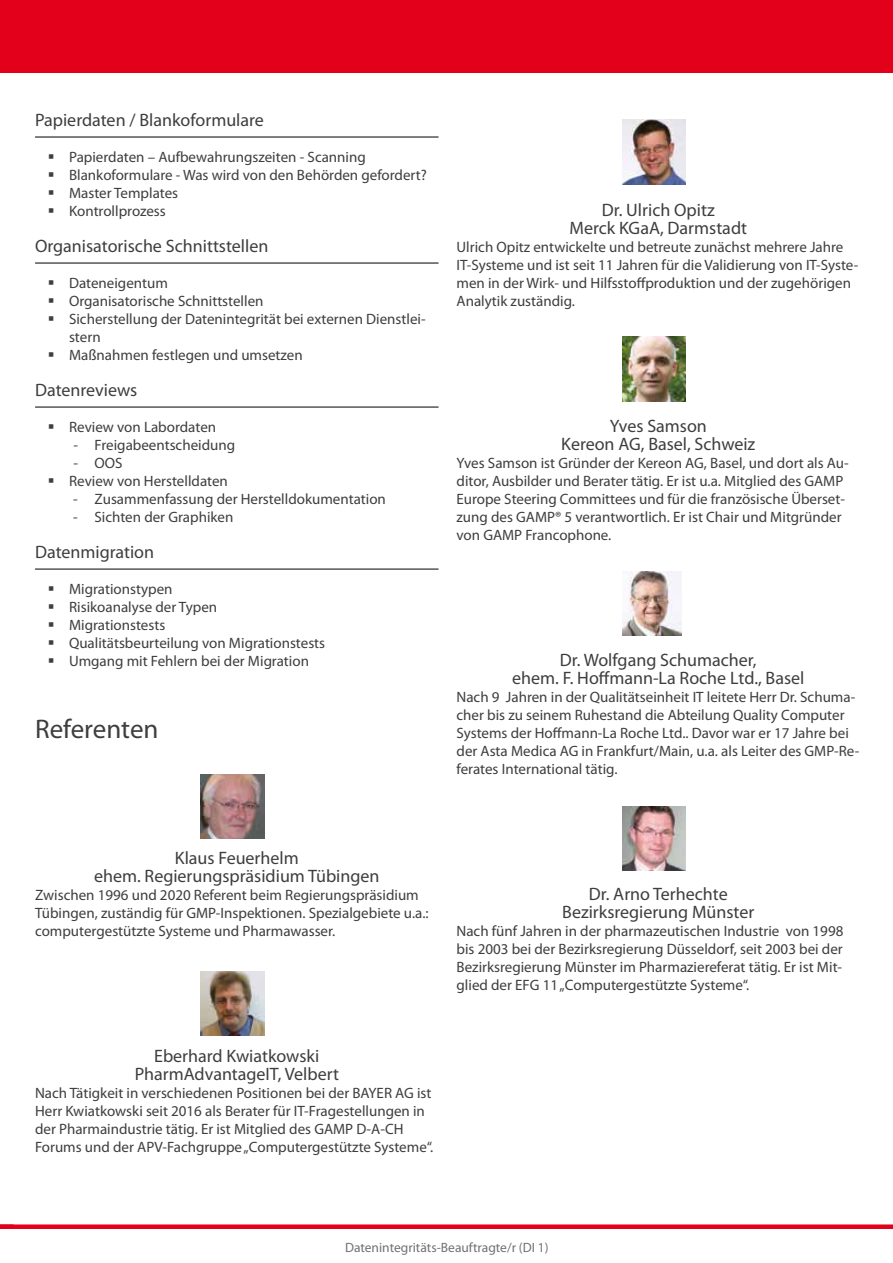
<style>
.page{position:relative;width:893px;height:1263px;background:#fff}
.page>*{position:absolute;margin:0;border:0;box-sizing:border-box;transform-origin:0 0}
.t1{font:27px "Myriad Pro";color:#3e3d40}
.t2{font:18px/18px "Myriad Pro";color:#3e3d40;text-align:center}
.t3{font:15px/18px "Myriad Pro";color:#3e3d40}
.t4{font:13.5px "Myriad Pro";color:#707172}
</style>
<div class="page">
<div style="left:0;top:0;width:893px;height:72px;background:#e2001a"></div>
<div style="left:0;top:1224px;width:893px;height:5px;background:#e2001a"></div>
<hr style="left:35px;top:137px;width:404px;height:1px;background:#000">
<hr style="left:35px;top:263px;width:404px;height:1px;background:#000">
<hr style="left:35px;top:407px;width:404px;height:1px;background:#000">
<hr style="left:35px;top:569px;width:404px;height:1px;background:#000">
<img style="left:201px;top:774px;width:63px;height:65px">
<img style="left:201px;top:971px;width:63px;height:65px">
<img style="left:622px;top:120px;width:64px;height:64px">
<img style="left:622px;top:337px;width:64px;height:65px">
<img style="left:622px;top:571px;width:59px;height:65px">
<img style="left:622px;top:806px;width:64px;height:65px">
<p class="t2" style="left:35px;top:111px;width:230px">Papierdaten / Blankoformulare</p>
<p class="t3" style="left:69px;top:148px;width:359px">Papierdaten – Aufbewahrungszeiten - Scanning Blankoformulare - Was wird von den Behörden gefordert?<br>Master Templates<br>Kontrollprozess</p>
<p class="t2" style="left:35px;top:237px;width:235px">Organisatorische Schnittstellen</p>
<p class="t3" style="left:69px;top:274px;width:358px">Dateneigentum<br>Organisatorische Schnittstellen<br>Sicherstellung der Datenintegrität bei externen Dienstlei&shy;stern<br>Maßnahmen festlegen und umsetzen</p>
<p class="t2" style="left:35px;top:381px;width:104px">Datenreviews</p>
<p class="t3" style="left:69px;top:418px;width:149px">Review von Labordaten</p>
<p class="t3" style="left:73px;top:436px;width:163px">- Freigabeentscheidung</p>
<p class="t3" style="left:69px;top:454px;width:160px">- OOS<br>Review von Herstelldaten</p>
<p class="t3" style="left:73px;top:490px;width:314px">- Zusammenfassung der Herstelldokumentation</p>
<p class="t3" style="left:73px;top:508px;width:162px">- Sichten der Graphiken</p>
<p class="t2" style="left:35px;top:543px;width:121px">Datenmigration</p>
<p class="t3" style="left:69px;top:580px;width:258px">Migrationstypen<br>Risikoanalyse der Typen<br>Migrationstests<br>Qualitätsbeurteilung von Migrationstests<br>Umgang mit Fehlern bei der Migration</p>
<h1 class="t1" style="left:35px;top:714px;width:125px">Referenten</h1>
<p class="t2" style="left:569px;top:201px;width:179px">Dr. Ulrich Opitz<br>Merck KGaA, Darmstadt</p>
<p class="t3" style="left:457px;top:238px;width:403px">Ulrich Opitz entwickelte und betreute zunächst mehrere Jahre IT-Systeme und ist seit 11 Jahren für die Validierung von IT-Syste&shy;men in der Wirk- und Hilfsstoffproduktion und der zugehörigen Analytik zuständig.</p>
<p class="t2" style="left:561px;top:417px;width:196px">Yves Samson<br>Kereon AG, Basel, Schweiz</p>
<p class="t3" style="left:457px;top:454px;width:394px">Yves Samson ist Gründer der Kereon AG, Basel, und dort als Au&shy;ditor, Ausbilder und Berater tätig. Er ist u.a. Mitglied des GAMP Europe Steering Committees und für die französische Überset&shy;zung des GAMP® 5 verantwortlich. Er ist Chair und Mitgründer von GAMP Francophone.</p>
<p class="t2" style="left:512px;top:651px;width:294px">Dr. Wolfgang Schumacher,<br>ehem. F. Hoffmann-La Roche Ltd., Basel</p>
<p class="t3" style="left:457px;top:688px;width:404px">Nach 9 Jahren in der Qualitätseinheit IT leitete Herr Dr. Schuma&shy;cher bis zu seinem Ruhestand die Abteilung Quality Computer Systems der Hoffmann-La Roche Ltd.. Davor war er 17 Jahre bei der Asta Medica AG in Frankfurt/Main, u.a. als Leiter des GMP-Re&shy;ferates International tätig.</p>
<p class="t2" style="left:94px;top:849px;width:287px">Klaus Feuerhelm<br>ehem. Regierungspräsidium Tübingen</p>
<p class="t3" style="left:35px;top:886px;width:395px">Zwischen 1996 und 2020 Referent beim Regierungspräsidium<br>Tübingen, zuständig für GMP-Inspektionen. Spezialgebiete u.a.: computergestützte Systeme und Pharmawasser.</p>
<p class="t2" style="left:135px;top:1047px;width:206px">Eberhard Kwiatkowski<br>PharmAdvantageIT, Velbert</p>
<p class="t3" style="left:35px;top:1084px;width:400px">Nach Tätigkeit in verschiedenen Positionen bei der BAYER AG ist Herr Kwiatkowski seit 2016 als Berater für IT-Fragestellungen in der Pharmaindustrie tätig. Er ist Mitglied des GAMP D-A-CH Forums und der APV-Fachgruppe „Computergestützte Systeme“.</p>
<p class="t2" style="left:562px;top:885px;width:194px">Dr. Arno Terhechte<br>Bezirksregierung Münster</p>
<p class="t3" style="left:457px;top:922px;width:388px;text-align:justify">Nach fünf Jahren in der pharmazeutischen Industrie von 1998 bis 2003 bei der Bezirksregierung Düsseldorf, seit 2003 bei der Bezirksregierung Münster im Pharmaziereferat tätig. Er ist Mit&shy;glied der EFG 11 „Computergestützte Systeme“.</p>
<p class="t4" style="left:345px;top:1240px;width:205px">Datenintegritäts-Beauftragte/r (DI 1)</p>
</div>
